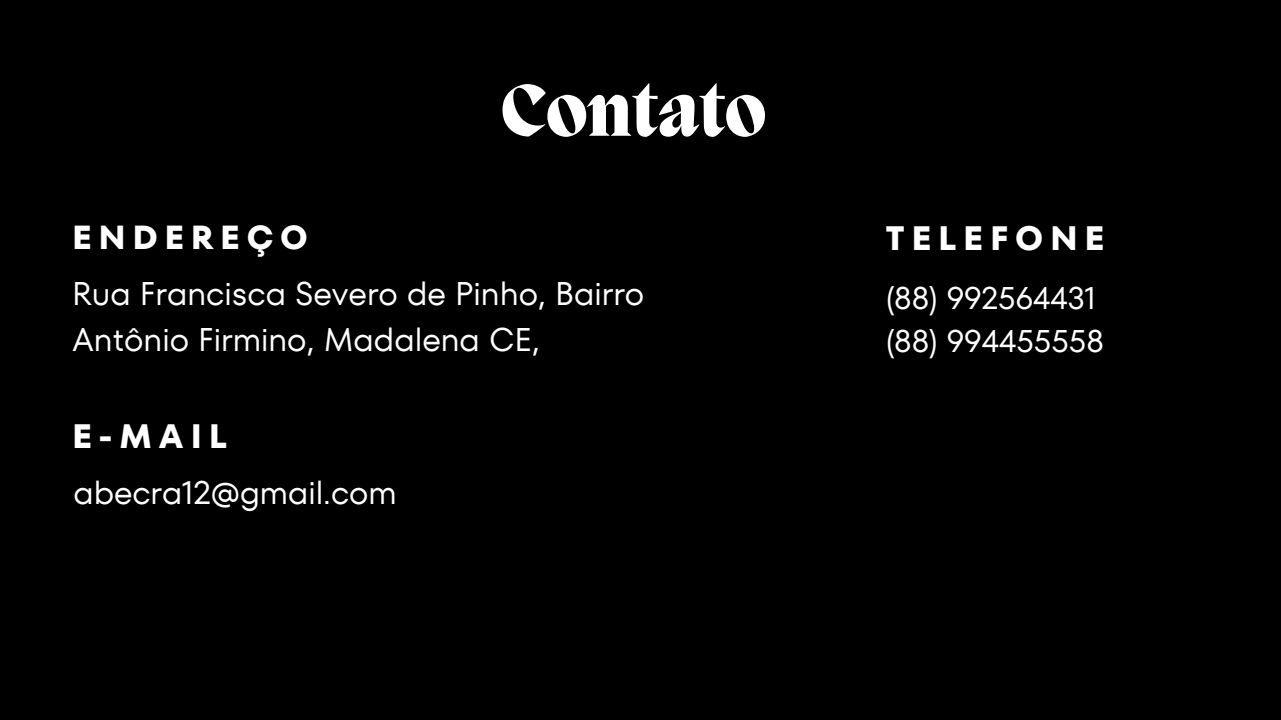
<style>
.page{position:relative;width:1281px;height:720px;background:#000}
.page>*{position:absolute;margin:0;border:0;box-sizing:border-box;transform-origin:0 0}
.t1{font:800 75px "Migra";color:#fff}
.t2{font:700 33.75px "TT Fors";letter-spacing:.2em;color:#fff}
.t3{font:700 33.25px "TT Fors";letter-spacing:.2em;color:#fff}
.t4{font:32.75px/45.5px "TT Fors";color:#fff}
.t5{font:32.5px "TT Fors";color:#fff}
.t6{font:31.25px/43.1px "TT Fors";color:#fff}
</style>
<div class="page">
<h1 class="t1" style="left:501px;top:75px;width:267px">Contato</h1>
<p class="t3" style="left:72px;top:214px;width:237px">ENDEREÇO</p>
<p class="t4" style="left:72px;top:271px;width:574px">Rua Francisca Severo de Pinho, Bairro<br>Antônio Firmino, Madalena CE,</p>
<p class="t2" style="left:72px;top:412px;width:157px">E-MAIL</p>
<p class="t5" style="left:74px;top:470px;width:324px">abecra12@gmail.com</p>
<p class="t2" style="left:886px;top:214px;width:220px">TELEFONE</p>
<p class="t6" style="left:886px;top:276px;width:220px">(88) 992564431 (88) 994455558</p>
</div>
